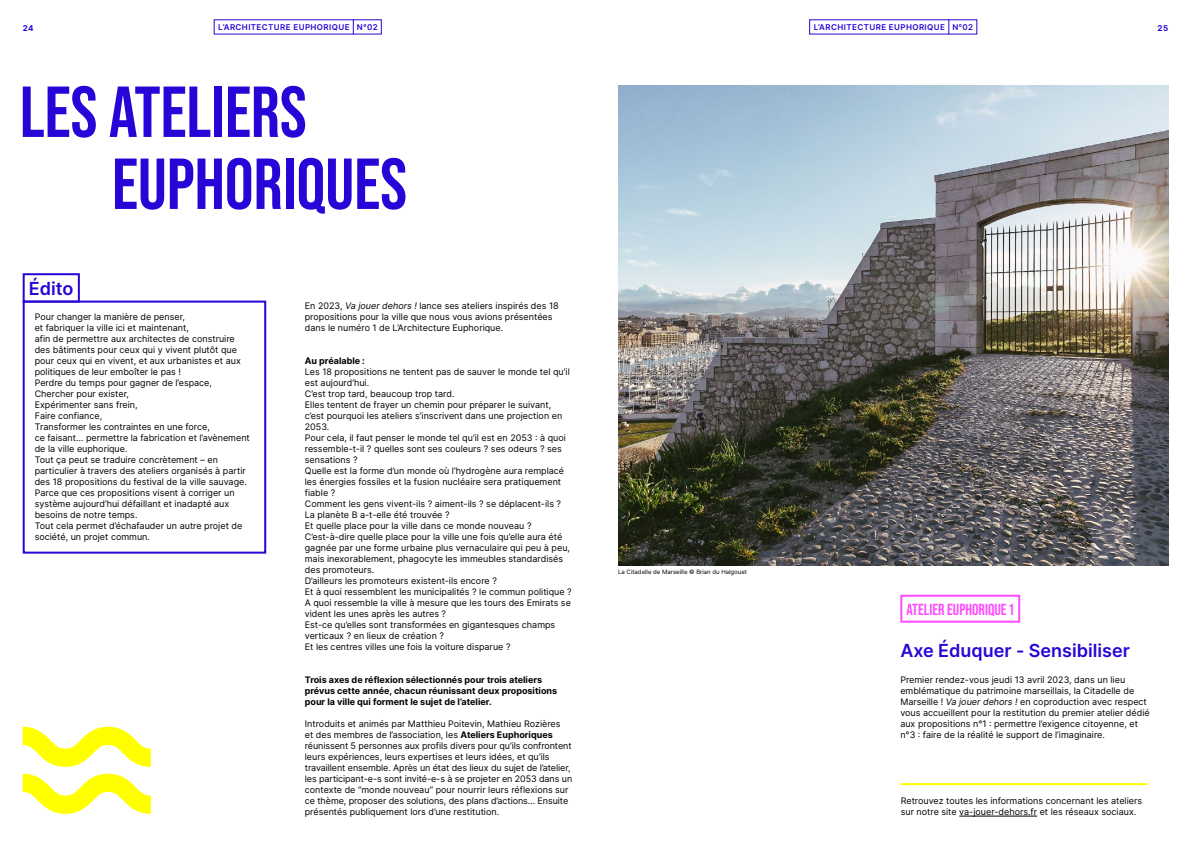
<style>
.page{position:relative;width:1191px;height:842px;background:#fff}
.page>*{position:absolute;margin:0;border:0;box-sizing:border-box;transform-origin:0 0}
.t1{font:700 72px/72px "Bebas Neue Pro";color:#2805d6}
.t2{font:600 18px "Inter";color:#2805d6}
.t3{font:700 16px "Bebas Neue Pro";color:#ff4cff}
.t4{font:9px/11px "Inter";color:#000}
.t5{font:700 9px/11px "Inter";color:#000}
.t6{font:600 8px "Inter";letter-spacing:.05em;color:#2805d6}
.t7{font:700 8px "Inter";color:#2805d6}
.t8{font:6px "Inter";color:#000}
.s1{font-style:italic}
.s2{font-weight:700}
</style>
<div class="page">
<svg style="left:353px;top:19px;width:1px;height:16px"></svg>
<svg style="left:948px;top:19px;width:1px;height:16px"></svg>
<img style="left:618px;top:85px;width:550px;height:480px">
<svg style="left:23px;top:727px;width:128px;height:40px"></svg>
<svg style="left:23px;top:774px;width:128px;height:40px"></svg>
<div style="left:23px;top:301px;width:243px;height:253px;border:2px solid #2805d6"></div>
<div style="left:23px;top:273px;width:57px;height:30px;border:2px solid #2805d6"></div>
<div style="left:900px;top:595px;width:120px;height:28px;border:2px solid #ff4cff"></div>
<hr style="left:959px;top:816px;width:78px;height:1px;background:#000">
<hr style="left:900px;top:783px;width:247px;height:2px;background:#ff0">
<p class="t7" style="left:23px;top:22px;width:12px">24</p>
<p class="t6" style="left:218px;top:21px;width:161px">L’ARCHITECTURE EUPHORIQUE N°02</p>
<p class="t6" style="left:813px;top:21px;width:161px">L’ARCHITECTURE EUPHORIQUE N°02</p>
<p class="t7" style="left:1157px;top:22px;width:12px">25</p>
<h1 class="t1" style="left:112px;top:75px;width:296px;text-indent:-92px">LES ATELIERS<br>EUPHORIQUES</h1>
<h2 class="t2" style="left:29px;top:275px;width:46px">Édito</h2>
<p class="t4" style="left:35px;top:311px;width:217px">Pour changer la manière de penser,<br>et fabriquer la ville ici et maintenant,<br>afin de permettre aux architectes de construire des bâtiments pour ceux qui y vivent plutôt que pour ceux qui en vivent, et aux urbanistes et aux politiques de leur emboîter le pas !<br>Perdre du temps pour gagner de l’espace, Chercher pour exister,<br>Expérimenter sans frein,<br>Faire confiance,<br>Transformer les contraintes en une force,<br>ce faisant… permettre la fabrication et l’avènement de la ville euphorique.<br>Tout ça peut se traduire concrètement – en particulier à travers des ateliers organisés à partir des 18 propositions du festival de la ville sauvage.<br>Parce que ces propositions visent à corriger un système aujourd’hui défaillant et inadapté aux besoins de notre temps.<br>Tout cela permet d’échafauder un autre projet de société, un projet commun.</p>
<p class="t4" style="left:305px;top:300px;width:255px">En 2023, <span class="s1">Va jouer dehors !</span> lance ses ateliers inspirés des 18 propositions pour la ville que nous vous avions présentées dans le numéro 1 de L’Architecture Euphorique.</p>
<p class="t5" style="left:305px;top:355px;width:62px">Au préalable :</p>
<p class="t4" style="left:305px;top:366px;width:268px">Les 18 propositions ne tentent pas de sauver le monde tel qu’il est aujourd’hui.<br>C’est trop tard, beaucoup trop tard.<br>Elles tentent de frayer un chemin pour préparer le suivant, c’est pourquoi les ateliers s’inscrivent dans une projection en 2053.<br>Pour cela, il faut penser le monde tel qu’il est en 2053 : à quoi ressemble-t-il ? quelles sont ses couleurs ? ses odeurs ? ses sensations ?<br>Quelle est la forme d’un monde où l’hydrogène aura remplacé les énergies fossiles et la fusion nucléaire sera pratiquement fiable ?<br>Comment les gens vivent-ils ? aiment-ils ? se déplacent-ils ?<br>La planète B a-t-elle été trouvée ?<br>Et quelle place pour la ville dans ce monde nouveau ?<br>C’est-à-dire quelle place pour la ville une fois qu’elle aura été gagnée par une forme urbaine plus vernaculaire qui peu à peu, mais inexorablement, phagocyte les immeubles standardisés des promoteurs.<br>D’ailleurs les promoteurs existent-ils encore ?<br>Et à quoi ressemblent les municipalités ? le commun politique ?<br>A quoi ressemble la ville à mesure que les tours des Emirats se vident les unes après les autres ?<br>Est-ce qu’elles sont transformées en gigantesques champs verticaux ? en lieux de création ?<br>Et les centres villes une fois la voiture disparue ?</p>
<p class="t5" style="left:305px;top:674px;width:254px">Trois axes de réflexion sélectionnés pour trois ateliers prévus cette année, chacun réunissant deux propositions pour la ville qui forment le sujet de l’atelier.</p>
<p class="t4" style="left:305px;top:718px;width:269px">Introduits et animés par Matthieu Poitevin, Mathieu Rozières<br>et des membres de l’association, les <span class="s2">Ateliers Euphoriques </span>réunissent 5 personnes aux profils divers pour qu’ils confrontent leurs expériences, leurs expertises et leurs idées, et qu’ils travaillent ensemble. Après un état des lieux du sujet de l’atelier, les participant-e-s sont invité-e-s à se projeter en 2053 dans un contexte de “monde nouveau” pour nourrir leurs réflexions sur ce thème, proposer des solutions, des plans d’actions… Ensuite présentés publiquement lors d’une restitution.</p>
<p class="t8" style="left:618px;top:567px;width:130px">La Citadelle de Marseille © Brian du Halgouet</p>
<h3 class="t3" style="left:906px;top:600px;width:109px">ATELIER EUPHORIQUE 1</h3>
<h2 class="t2" style="left:900px;top:637px;width:231px">Axe Éduquer - Sensibiliser</h2>
<p class="t4" style="left:900px;top:674px;width:251px">Premier rendez-vous jeudi 13 avril 2023, dans un lieu emblématique du patrimoine marseillais, la Citadelle de Marseille ! <span class="s1">Va jouer dehors !</span> en coproduction avec respect vous accueillent pour la restitution du premier atelier dédié aux propositions n°1 : permettre l’exigence citoyenne, et n°3 : faire de la réalité le support de l’imaginaire.</p>
<p class="t4" style="left:900px;top:795px;width:243px">Retrouvez toutes les informations concernant les ateliers sur notre site va-jouer-dehors.fr et les réseaux sociaux.</p>
</div>
